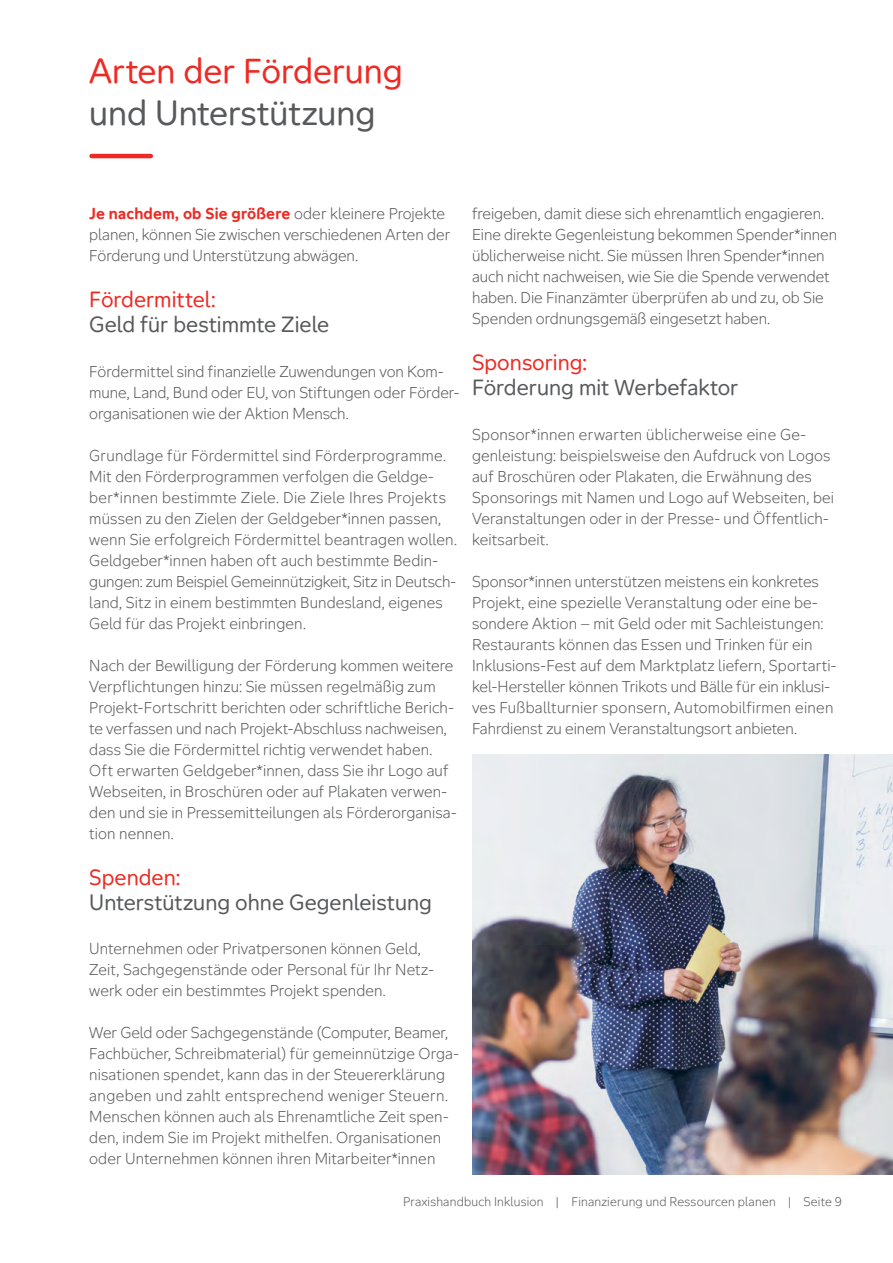
<style>
.page{position:relative;width:893px;height:1263px;background:#fff}
.page>*{position:absolute;margin:0;border:0;box-sizing:border-box;transform-origin:0 0}
.t1{font:33px "Aktion Mensch";color:#ee2a24}
.t2{font:33px "Aktion Mensch";color:#58595b}
.t3{font:21px "Aktion Mensch";color:#58595b}
.t4{font:21px "Aktion Mensch";color:#ee2a24}
.t5{font:300 15px/21px "Aktion Mensch";letter-spacing:.005em;color:#58595b}
.t6{font:300 12px "Aktion Mensch";letter-spacing:.015em;color:#58595b}
.s1{font-weight:700;color:#ee2a24}
</style>
<div class="page">
<hr style="left:92px;top:154px;width:59px;height:4px;background:#ee2a24">
<img style="left:472px;top:755px;width:421px;height:420px">
<h1 class="t1" style="left:89px;top:46px;width:315px">Arten der Förderung</h1>
<h1 class="t2" style="left:89px;top:88px;width:288px">und Unterstützung</h1>
<p class="t5" style="left:89px;top:203px;width:362px"><span class="s1">Je nachdem, ob Sie größere</span> oder kleinere Projekte planen, können Sie zwischen verschiedenen Arten der<br>Förderung und Unterstützung abwägen.</p>
<h2 class="t4" style="left:89px;top:284px;width:128px">Fördermittel:</h2>
<h2 class="t3" style="left:89px;top:309px;width:242px">Geld für bestimmte Ziele</h2>
<p class="t5" style="left:89px;top:361px;width:371px">Fördermittel sind finanzielle Zuwendungen von Kom&shy;mune, Land, Bund oder EU, von Stiftungen oder Förder&shy;organisationen wie der Aktion Mensch.</p>
<p class="t5" style="left:89px;top:445px;width:369px">Grundlage für Fördermittel sind Förderprogramme.<br>Mit den Förderprogrammen verfolgen die Geldge&shy;ber*innen bestimmte Ziele. Die Ziele Ihres Projekts müssen zu den Zielen der Geldgeber*innen passen, wenn Sie erfolgreich Fördermittel beantragen wollen.<br>Geldgeber*innen haben oft auch bestimmte Bedin&shy;gungen: zum Beispiel Gemeinnützigkeit, Sitz in Deutsch&shy;land, Sitz in einem bestimmten Bundesland, eigenes Geld für das Projekt einbringen.</p>
<p class="t5" style="left:89px;top:655px;width:369px">Nach der Bewilligung der Förderung kommen weitere Verpflichtungen hinzu: Sie müssen regelmäßig zum Projekt-Fortschritt berichten oder schriftliche Berich&shy;te verfassen und nach Projekt-Abschluss nachweisen, dass Sie die Fördermittel richtig verwendet haben.<br>Oft erwarten Geldgeber*innen, dass Sie ihr Logo auf Webseiten, in Broschüren oder auf Plakaten verwen&shy;den und sie in Pressemitteilungen als Förderorganisa&shy;tion nennen.</p>
<h2 class="t4" style="left:89px;top:862px;width:93px">Spenden:</h2>
<h2 class="t3" style="left:89px;top:887px;width:344px">Unterstützung ohne Gegenleistung</h2>
<p class="t5" style="left:89px;top:938px;width:346px">Unternehmen oder Privatpersonen können Geld,<br>Zeit, Sachgegenstände oder Personal für Ihr Netz&shy;werk oder ein bestimmtes Projekt spenden.</p>
<p class="t5" style="left:89px;top:1022px;width:371px">Wer Geld oder Sachgegenstände (Computer, Beamer, Fachbücher, Schreibmaterial) für gemeinnützige Orga&shy;nisationen spendet, kann das in der Steuererklärung angeben und zahlt entsprechend weniger Steuern.<br>Menschen können auch als Ehrenamtliche Zeit spen&shy;den, indem Sie im Projekt mithelfen. Organisationen oder Unternehmen können ihren Mitarbeiter*innen</p>
<p class="t5" style="left:472px;top:203px;width:367px">freigeben, damit diese sich ehrenamtlich engagieren.<br>Eine direkte Gegenleistung bekommen Spender*innen üblicherweise nicht. Sie müssen Ihren Spender*innen auch nicht nachweisen, wie Sie die Spende verwendet haben. Die Finanzämter überprüfen ab und zu, ob Sie Spenden ordnungsgemäß eingesetzt haben.</p>
<h2 class="t4" style="left:472px;top:347px;width:117px">Sponsoring:</h2>
<h2 class="t3" style="left:472px;top:372px;width:268px">Förderung mit Werbefaktor</h2>
<p class="t5" style="left:472px;top:424px;width:363px">Sponsor*innen erwarten üblicherweise eine Ge&shy;genleistung: beispielsweise den Aufdruck von Logos auf Broschüren oder Plakaten, die Erwähnung des Sponsorings mit Namen und Logo auf Webseiten, bei Veranstaltungen oder in der Presse- und Öffentlich&shy;keitsarbeit.</p>
<p class="t5" style="left:472px;top:571px;width:366px">Sponsor*innen unterstützen meistens ein konkretes Projekt, eine spezielle Veranstaltung oder eine be&shy;sondere Aktion – mit Geld oder mit Sachleistungen:<br>Restaurants können das Essen und Trinken für ein Inklusions-Fest auf dem Marktplatz liefern, Sportarti&shy;kel-Hersteller können Trikots und Bälle für ein inklusi&shy;ves Fußballturnier sponsern, Automobilfirmen einen Fahrdienst zu einem Veranstaltungsort anbieten.</p>
<p class="t6" style="left:403px;top:1194px;width:440px">Praxishandbuch Inklusion | Finanzierung und Ressourcen planen | Seite 9</p>
</div>
